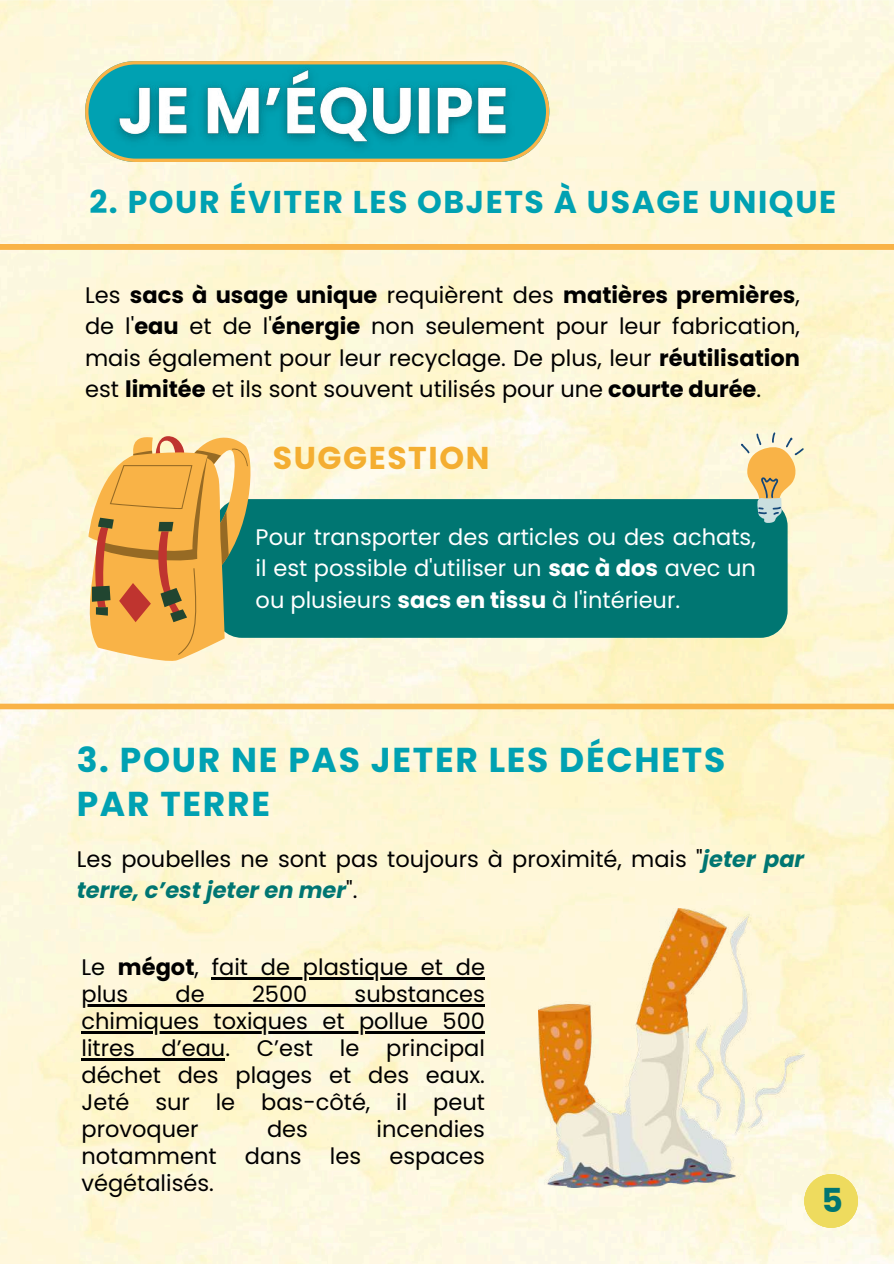
<style>
.page{position:relative;width:894px;height:1264px;background:#fff}
.page>*{position:absolute;margin:0;border:0;box-sizing:border-box;transform-origin:0 0}
.t1{font:700 34.5px/43.8px "Poppins";letter-spacing:.05em;color:#00a1b2}
.t2{font:700 33px "Poppins";color:#007672}
.t3{font:700 31.5px "Poppins";letter-spacing:.05em;color:#00a1b2}
.t4{font:700 31.5px "Poppins";letter-spacing:.05em;color:#f4ae31}
.t5{font:22.5px/27px "Poppins";color:#000}
.t6{font:22.5px/31.5px "Poppins";color:#fff;text-align:justify}
.s1{font-weight:700}
.s2{font-weight:700;font-style:italic;color:#007672}
</style>
<div class="page">
<img style="left:0;top:0;width:893px;height:1263px">
<div style="left:215px;top:499px;width:572px;height:139px;background:#007672;border-radius:27px"></div>
<svg style="left:740px;top:432px;width:63px;height:91px"></svg>
<svg style="left:85px;top:432px;width:170px;height:232px"></svg>
<div style="left:0;top:703px;width:893px;height:6px;background:#f9b347"></div>
<img style="left:539px;top:908px;width:265px;height:279px">
<hr style="left:212px;top:977px;width:273px;height:2px;background:#000">
<hr style="left:81px;top:1004px;width:404px;height:2px;background:#000">
<hr style="left:81px;top:1031px;width:404px;height:2px;background:#000">
<hr style="left:81px;top:1058px;width:144px;height:2px;background:#000">
<svg style="left:85px;top:61px;width:464px;height:101px"></svg>
<img style="left:102px;top:55px;width:420px;height:105px">
<div style="left:0;top:244px;width:893px;height:6px;background:#f9b347"></div>
<div style="left:804px;top:1174px;width:53px;height:53px;background:#eedb5e;border-radius:50%"></div>
<h3 class="t3" style="left:89px;top:180px;width:748px">2. POUR ÉVITER LES OBJETS À USAGE UNIQUE</h3>
<p class="t5" style="left:85px;top:279px;width:716px;line-height:31.5px;text-align:justify">Les <span class="s1">sacs à usage unique</span> requièrent des <span class="s1">matières premières</span>, de l'<span class="s1">eau</span> et de l'<span class="s1">énergie</span> non seulement pour leur fabrication, mais également pour leur recyclage. De plus, leur <span class="s1">réutilisation </span>est <span class="s1">limitée</span> et ils sont souvent utilisés pour une <span class="s1">courte durée</span>.</p>
<h3 class="t4" style="left:273px;top:436px;width:218px">SUGGESTION</h3>
<p class="t6" style="left:255px;top:521px;width:501px">Pour transporter des articles ou des achats, il est possible d'utiliser un <span class="s1">sac à dos</span> avec un ou plusieurs <span class="s1">sacs en tissu</span> à l'intérieur.</p>
<h1 class="t1" style="left:77px;top:737px;width:650px">3. POUR NE PAS JETER LES DÉCHETS<br>PAR TERRE</h1>
<p class="t5" style="left:77px;top:843px;width:728px;line-height:31.5px">Les poubelles ne sont pas toujours à proximité, mais "<span class="s2">jeter par terre, c’est jeter en mer</span>".</p>
<p class="t5" style="left:81px;top:953px;width:405px">Le <span class="s1">mégot</span>, fait de plastique et de plus</p>
<p class="t5" style="left:81px;top:980px;width:405px;text-align:justify;text-indent:273px">substances chimiques toxiques et pollue 500 litres d’eau. C’est le principal déchet des plages et des eaux.<br>Jeté sur le bas-côté, il peut provoquer</p>
<p class="t5" style="left:175px;top:980px;width:31px">de</p>
<p class="t5" style="left:252px;top:980px;width:57px">2500</p>
<p class="t5" style="left:267px;top:1115px;width:42px">des</p>
<p class="t5" style="left:376px;top:1115px;width:110px">incendies</p>
<p class="t5" style="left:81px;top:1142px;width:137px">notamment</p>
<p class="t5" style="left:245px;top:1142px;width:58px">dans</p>
<p class="t5" style="left:330px;top:1142px;width:33px">les</p>
<p class="t5" style="left:389px;top:1142px;width:97px">espaces</p>
<p class="t5" style="left:81px;top:1169px;width:134px">végétalisés.</p>
<h2 class="t2" style="left:821px;top:1176px;width:23px">5</h2>
</div>
